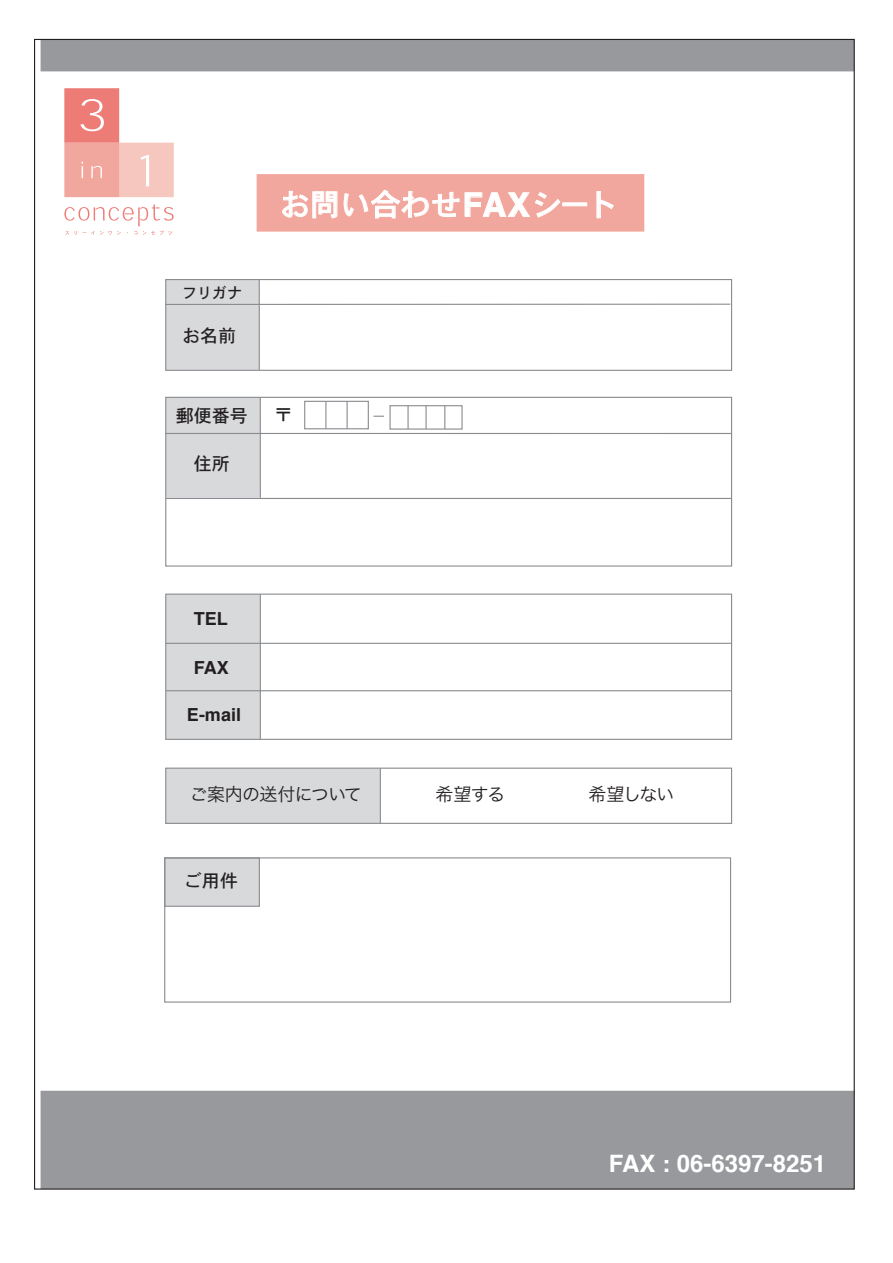
<style>
.page{position:relative;width:893px;height:1263px;background:#fff}
.page>*{position:absolute;margin:0;border:0;box-sizing:border-box;transform-origin:0 0}
.t1{font:30.3px "Osaka";color:#fff}
.t2{font:700 24px "Helvetica";color:#fff}
.t3{font:18px "Hira Kaku Pro W3";letter-spacing:-.04em;color:#231f20}
.t4{font:18px "Osaka";color:#231f20}
.t5{font:700 18px "Helvetica";color:#231f20}
.t6{font:18px "Osaka";color:#8a8c8f}
.t7{font:15px "Osaka";color:#231f20}
.s1{font-family:"Helvetica";font-weight:700;font-size:32.7px}
</style>
<div class="page">
<div style="left:41px;top:39px;width:813px;height:32px;background:#97999c"></div>
<div style="left:41px;top:1091px;width:813px;height:98px;background:#97999c"></div>
<div style="left:257px;top:174px;width:387px;height:58px;background:#f2a79e"></div>
<div style="left:119px;top:143px;width:55px;height:54px;background:#f6c7be"></div>
<div style="left:64px;top:143px;width:55px;height:54px;background:#f2a79e"></div>
<svg style="left:82px;top:162px;width:1px;height:16px"></svg>
<svg style="left:91px;top:166px;width:11px;height:12px"></svg>
<svg style="left:140px;top:155px;width:9px;height:31px"></svg>
<div style="left:64px;top:88px;width:55px;height:55px;background:#ed7c76"></div>
<svg style="left:80px;top:99px;width:24px;height:32px"></svg>
<svg style="left:64px;top:205px;width:110px;height:30px"></svg>
<svg style="left:165px;top:279px;width:566px;height:92px"></svg>
<svg style="left:165px;top:593px;width:568px;height:147px"></svg>
<div style="left:166px;top:768px;width:214px;height:55px;background:#d8d9db"></div>
<div style="left:165px;top:768px;width:567px;height:56px;border:1px solid #8a8c8f"></div>
<svg style="left:379px;top:767px;width:2px;height:57px"></svg>
<div style="left:165px;top:858px;width:94px;height:48px;background:#d8d9db"></div>
<div style="left:164px;top:857px;width:96px;height:50px;border:1px solid #8a8c8f"></div>
<div style="left:164px;top:857px;width:567px;height:146px;border:1px solid #8a8c8f"></div>
<svg style="left:165px;top:396px;width:568px;height:104px"></svg>
<p class="t7" style="left:182px;top:283px;width:61px">フリガナ</p>
<p class="t4" style="left:182px;top:324px;width:55px">お名前</p>
<h1 class="t1" style="left:280px;top:185px;width:339px">お問い合わせ<span class="s1">FAX</span> シート</h1>
<p class="t4" style="left:176px;top:403px;width:73px">郵便番号</p>
<p class="t6" style="left:275px;top:403px;width:19px">〒</p>
<p class="t4" style="left:194px;top:452px;width:37px">住所</p>
<p class="t5" style="left:194px;top:606px;width:36px">TEL</p>
<p class="t5" style="left:194px;top:655px;width:37px">FAX</p>
<p class="t5" style="left:187px;top:703px;width:56px">E-mail</p>
<p class="t3" style="left:190px;top:778px;width:174px">ご案内の送付について</p>
<p class="t3" style="left:435px;top:778px;width:71px">希望する</p>
<p class="t3" style="left:588px;top:778px;width:87px">希望しない</p>
<p class="t4" style="left:184px;top:869px;width:55px">ご用件</p>
<h2 class="t2" style="left:609px;top:1147px;width:219px">FAX : 06-6397-8251</h2>
</div>
